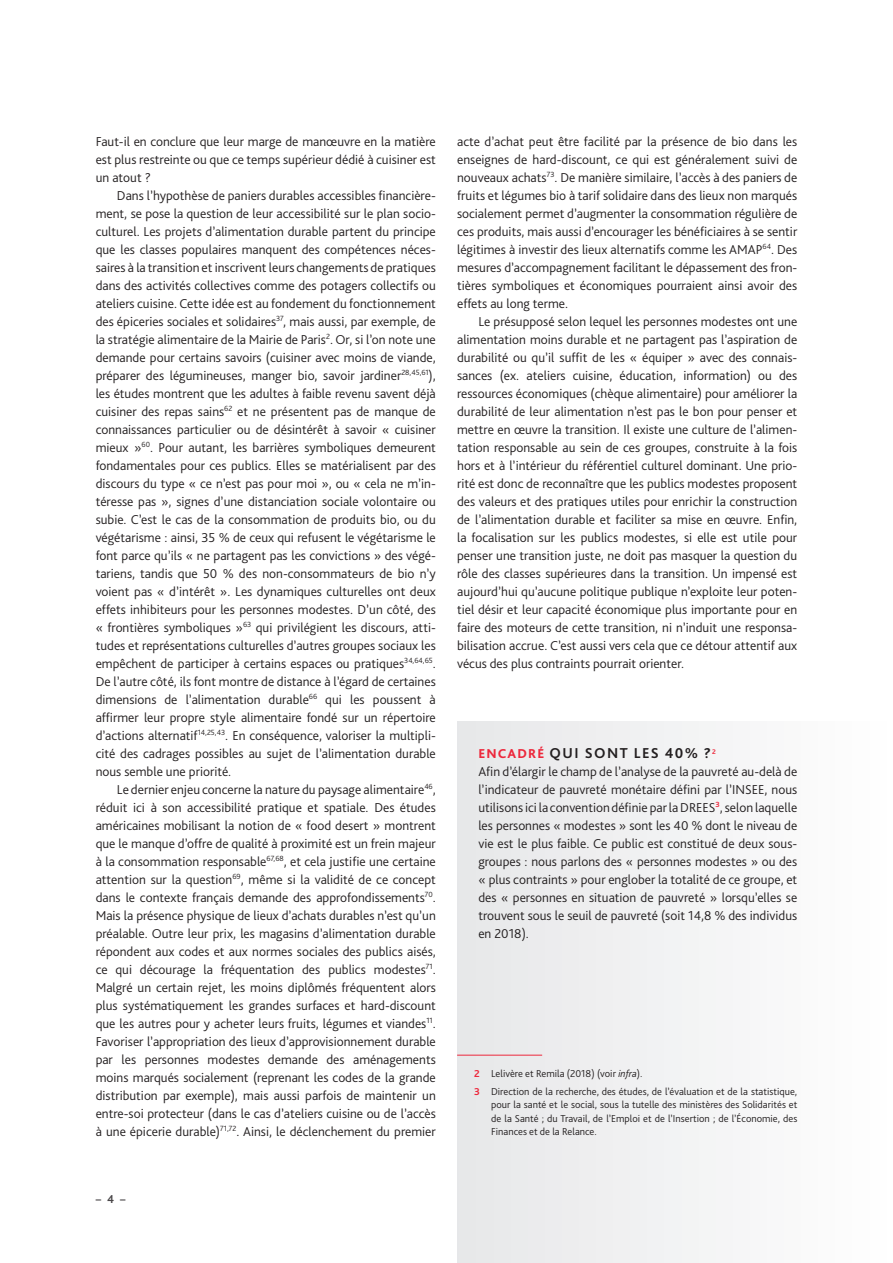
<style>
.page{position:relative;width:893px;height:1263px;background:#fff}
.page>*{position:absolute;margin:0;border:0;box-sizing:border-box;transform-origin:0 0}
.t1{font:700 15px "Bliss Pro";letter-spacing:.095em;color:#231f20}
.t2{font:300 13.5px/18px "Bliss Pro";color:#231f20;text-align:justify}
.t3{font:700 12px "Bliss Pro";color:#4a4749}
.t4{font:300 10.5px/13.5px "Bliss Pro";color:#231f20}
.s1{font-weight:800;font-size:13.5px;color:#ed283c}
.s2{font-weight:700;color:#ed283c}
.s3{font-style:italic}
</style>
<div class="page">
<div style="left:457px;top:722px;width:436px;height:541px;background:#f2f3f4"></div>
<hr style="left:457px;top:1055px;width:85px;height:1px;background:#ed283c">
<p class="t2" style="left:96px;top:132px;width:342px">Faut-il en conclure que leur marge de manœuvre en la matière est plus restreinte ou que ce temps supérieur dédié à cuisiner est un atout ?</p>
<p class="t2" style="left:96px;top:186px;width:342px;text-indent:21px">Dans l’hypothèse de paniers durables accessibles financière&shy;ment, se pose la question de leur accessibilité sur le plan socio&shy;culturel. Les projets d’alimentation durable partent du principe que les classes populaires manquent des compétences néces&shy;saires à la transition et inscrivent leurs changements de pratiques dans des activités collectives comme des potagers collectifs ou ateliers cuisine. Cette idée est au fondement du fonctionnement des épiceries sociales et solidaires<sup>37</sup>, mais aussi, par exemple, de la stratégie alimentaire de la Mairie de Paris<sup>2</sup>. Or, si l’on note une demande pour certains savoirs (cuisiner avec moins de viande, préparer des légumineuses, manger bio, savoir jardiner<sup>28,45,61</sup>), les études montrent que les adultes à faible revenu savent déjà cuisiner des repas sains<sup>62</sup> et ne présentent pas de manque de connaissances particulier ou de désintérêt à savoir « cuisiner mieux »<sup>60</sup>. Pour autant, les barrières symboliques demeurent fondamentales pour ces publics. Elles se matérialisent par des discours du type « ce n’est pas pour moi », ou « cela ne m’in&shy;téresse pas », signes d’une distanciation sociale volontaire ou subie. C’est le cas de la consommation de produits bio, ou du végétarisme : ainsi, 35 % de ceux qui refusent le végétarisme le font parce qu’ils « ne partagent pas les convictions » des végé&shy;tariens, tandis que 50 % des non-consommateurs de bio n’y voient pas « d’intérêt ». Les dynamiques culturelles ont deux effets inhibiteurs pour les personnes modestes. D’un côté, des « frontières symboliques »<sup>63</sup> qui privilégient les discours, atti&shy;tudes et représentations culturelles d’autres groupes sociaux les empêchent de participer à certains espaces ou pratiques<sup>34,64,65</sup>.<br>De l’autre côté, ils font montre de distance à l’égard de certaines dimensions de l’alimentation durable<sup>66</sup> qui les poussent à affirmer leur propre style alimentaire fondé sur un répertoire d’actions alternatif<sup>14,25,43</sup>. En conséquence, valoriser la multipli&shy;cité des cadrages possibles au sujet de l’alimentation durable nous semble une priorité.</p>
<p class="t2" style="left:96px;top:780px;width:342px;text-indent:21px">Le dernier enjeu concerne la nature du paysage alimentaire<sup>46</sup>, réduit ici à son accessibilité pratique et spatiale. Des études américaines mobilisant la notion de « food desert » montrent que le manque d’offre de qualité à proximité est un frein majeur à la consommation responsable<sup>67,68</sup>, et cela justifie une certaine attention sur la question<sup>69</sup>, même si la validité de ce concept dans le contexte français demande des approfondissements<sup>70</sup>.<br>Mais la présence physique de lieux d’achats durables n’est qu’un préalable. Outre leur prix, les magasins d’alimentation durable répondent aux codes et aux normes sociales des publics aisés, ce qui décourage la fréquentation des publics modestes<sup>71</sup>.<br>Malgré un certain rejet, les moins diplômés fréquentent alors plus systématiquement les grandes surfaces et hard-discount que les autres pour y acheter leurs fruits, légumes et viandes<sup>11</sup>.<br>Favoriser l’appropriation des lieux d’approvisionnement durable par les personnes modestes demande des aménagements moins marqués socialement (reprenant les codes de la grande distribution par exemple), mais aussi parfois de maintenir un entre-soi protecteur (dans le cas d’ateliers cuisine ou de l’accès à une épicerie durable)<sup>71,72</sup>. Ainsi, le déclenchement du premier</p>
<p class="t2" style="left:457px;top:132px;width:342px">acte d’achat peut être facilité par la présence de bio dans les enseignes de hard-discount, ce qui est généralement suivi de nouveaux achats<sup>73</sup>. De manière similaire, l’accès à des paniers de fruits et légumes bio à tarif solidaire dans des lieux non marqués socialement permet d’augmenter la consommation régulière de ces produits, mais aussi d’encourager les bénéficiaires à se sentir légitimes à investir des lieux alternatifs comme les AMAP<sup>64</sup>. Des mesures d’accompagnement facilitant le dépassement des fron&shy;tières symboliques et économiques pourraient ainsi avoir des effets au long terme.</p>
<p class="t2" style="left:457px;top:312px;width:342px;text-indent:21px">Le présupposé selon lequel les personnes modestes ont une alimentation moins durable et ne partagent pas l’aspiration de durabilité ou qu’il suffit de les « équiper » avec des connais&shy;sances (ex. ateliers cuisine, éducation, information) ou des ressources économiques (chèque alimentaire) pour améliorer la durabilité de leur alimentation n’est pas le bon pour penser et mettre en œuvre la transition. Il existe une culture de l’alimen&shy;tation responsable au sein de ces groupes, construite à la fois hors et à l’intérieur du référentiel culturel dominant. Une prio&shy;rité est donc de reconnaître que les publics modestes proposent des valeurs et des pratiques utiles pour enrichir la construction de l’alimentation durable et faciliter sa mise en œuvre. Enfin, la focalisation sur les publics modestes, si elle est utile pour penser une transition juste, ne doit pas masquer la question du rôle des classes supérieures dans la transition. Un impensé est aujourd’hui qu’aucune politique publique n’exploite leur poten&shy;tiel désir et leur capacité économique plus importante pour en faire des moteurs de cette transition, ni n’induit une responsa&shy;bilisation accrue. C’est aussi vers cela que ce détour attentif aux vécus des plus contraints pourrait orienter.</p>
<p class="t1" style="left:478px;top:744px;width:239px"><span class="s1">ENCADRÉ</span> QUI SONT LES 40% ?<sup>2</sup></p>
<p class="t2" style="left:478px;top:762px;width:320px">Afin d’élargir le champ de l’analyse de la pauvreté au-delà de l’indicateur de pauvreté monétaire défini par l’INSEE, nous utilisons ici la convention définie par la DREES<sup>3</sup>, selon laquelle les personnes « modestes » sont les 40 % dont le niveau de vie est le plus faible. Ce public est constitué de deux sous&shy;groupes : nous parlons des « personnes modestes » ou des « plus contraints » pour englober la totalité de ce groupe, et des « personnes en situation de pauvreté » lorsqu’elles se trouvent sous le seuil de pauvreté (soit 14,8 % des individus en 2018).</p>
<p class="t4" style="left:474px;top:1065px;width:325px;line-height:17.7px"><span class="s2">2</span> Lelivère et Remila (2018) (voir <span class="s3">infra</span>).<br><span class="s2">3</span> Direction de la recherche, des études, de l’évaluation et de la statistique,</p>
<p class="t4" style="left:491px;top:1098px;width:308px;text-align:justify">pour la santé et le social, sous la tutelle des ministères des Solidarités et de la Santé ; du Travail, de l’Emploi et de l’Insertion ; de l’Économie, des Finances et de la Relance.</p>
<p class="t3" style="left:96px;top:1191px;width:31px">–4–</p>
</div>
